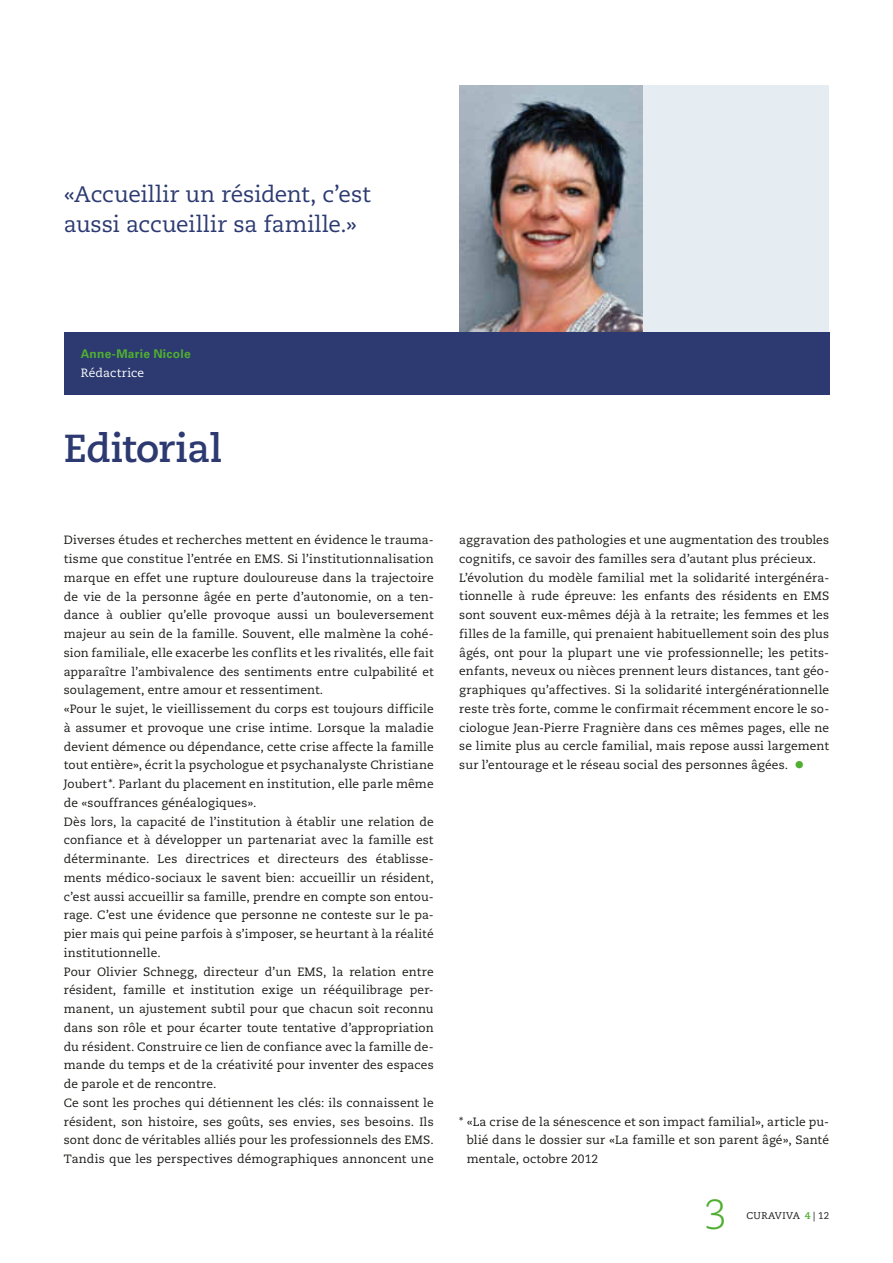
<style>
.page{position:relative;width:893px;height:1263px;background:#fff}
.page>*{position:absolute;margin:0;border:0;box-sizing:border-box;transform-origin:0 0}
.t1{font:300 42px "Caecilia LT Std";color:#50ae30}
.t2{font:700 39px "Caecilia LT Std";letter-spacing:-.01em;color:#2c3a71}
.t3{font:22.5px/30px "Caecilia LT Std";letter-spacing:-.005em;color:#2c3a71}
.t4{font:12px/18.8px "Caecilia LT Std";letter-spacing:.01em;color:#1a1a18}
.t5{font:700 12px/18.8px "Univers LT Std";letter-spacing:.02em;color:#50ae30}
.t6{font:9.75px "Caecilia LT Std";letter-spacing:.035em;color:#1a1a18}
.s1{font-family:"Caecilia LT Std";font-weight:400;color:#fff}
.s2{font-size:21px;color:#50ae30}
.s3{font-weight:700;color:#50ae30}
</style>
<div class="page">
<div style="left:459px;top:85px;width:370px;height:309px;background:#e5ecf2"></div>
<img style="left:459px;top:85px;width:183px;height:247px">
<div style="left:64px;top:332px;width:765px;height:62px;background:#2c3a71"></div>
<p class="t3" style="left:64px;top:180px;width:308px">«Accueillir un résident, c’est aussi accueillir sa famille.»</p>
<p class="t5" style="left:81px;top:344px;width:112px">Anne-Marie Nicole<br><span class="s1">Rédactrice</span></p>
<p class="t2" style="left:64px;top:425px;width:160px">Editorial</p>
<p class="t4" style="left:64px;top:531px;width:371px">Diverses études et recherches mettent en évidence le trauma&shy;tisme que constitue l’entrée en EMS. Si l’institutionnalisation marque en effet une rupture douloureuse dans la trajectoire de vie de la personne âgée en perte d’autonomie, on a ten&shy;dance à oublier qu’elle provoque aussi un bouleversement majeur au sein de la famille. Souvent, elle malmène la cohé&shy;sion familiale, elle exacerbe les conflits et les rivalités, elle fait apparaître l’ambivalence des sentiments entre culpabilité et soulagement, entre amour et ressentiment.<br>«Pour le sujet, le vieillissement du corps est toujours difficile à assumer et provoque une crise intime. Lorsque la maladie devient démence ou dépendance, cette crise affecte la famille tout entière», écrit la psychologue et psychanalyste Christiane Joubert*. Parlant du placement en institution, elle parle même de «souffrances généalogiques».<br>Dès lors, la capacité de l’institution à établir une relation de confiance et à développer un partenariat avec la famille est déterminante. Les directrices et directeurs des établisse&shy;ments médico-sociaux le savent bien: accueillir un résident, c’est aussi accueillir sa famille, prendre en compte son entou&shy;rage. C’est une évidence que personne ne conteste sur le pa&shy;pier mais qui peine parfois à s’imposer, se heurtant à la réalité institutionnelle.<br>Pour Olivier Schnegg, directeur d’un EMS, la relation entre résident, famille et institution exige un rééquilibrage per&shy;manent, un ajustement subtil pour que chacun soit reconnu dans son rôle et pour écarter toute tentative d’appropriation du résident. Construire ce lien de confiance avec la famille de&shy;mande du temps et de la créativité pour inventer des espaces de parole et de rencontre.<br>Ce sont les proches qui détiennent les clés: ils connaissent le résident, son histoire, ses goûts, ses envies, ses besoins. Ils sont donc de véritables alliés pour les professionnels des EMS.<br>Tandis que les perspectives démographiques annoncent une</p>
<p class="t4" style="left:459px;top:531px;width:371px">aggravation des pathologies et une augmentation des troubles cognitifs, ce savoir des familles sera d’autant plus précieux.<br>L’évolution du modèle familial met la solidarité intergénéra&shy;tionnelle à rude épreuve: les enfants des résidents en EMS sont souvent eux-mêmes déjà à la retraite; les femmes et les filles de la famille, qui prenaient habituellement soin des plus âgés, ont pour la plupart une vie professionnelle; les petits&shy;enfants, neveux ou nièces prennent leurs distances, tant géo&shy;graphiques qu’affectives. Si la solidarité intergénérationnelle reste très forte, comme le confirmait récemment encore le so&shy;ciologue Jean-Pierre Fragnière dans ces mêmes pages, elle ne se limite plus au cercle familial, mais repose aussi largement sur l’entourage et le réseau social des personnes âgées. <span class="s2">•</span></p>
<p class="t4" style="left:467px;top:1112px;width:364px;text-align:justify;text-indent:-8px">* «La crise de la sénescence et son impact familial», article pu&shy;blié dans le dossier sur «La famille et son parent âgé», Santé mentale, octobre 2012</p>
<p class="t1" style="left:704px;top:1191px;width:25px">3</p>
<p class="t6" style="left:747px;top:1210px;width:84px">CURAVIVA <span class="s3">4</span> | 12</p>
</div>
